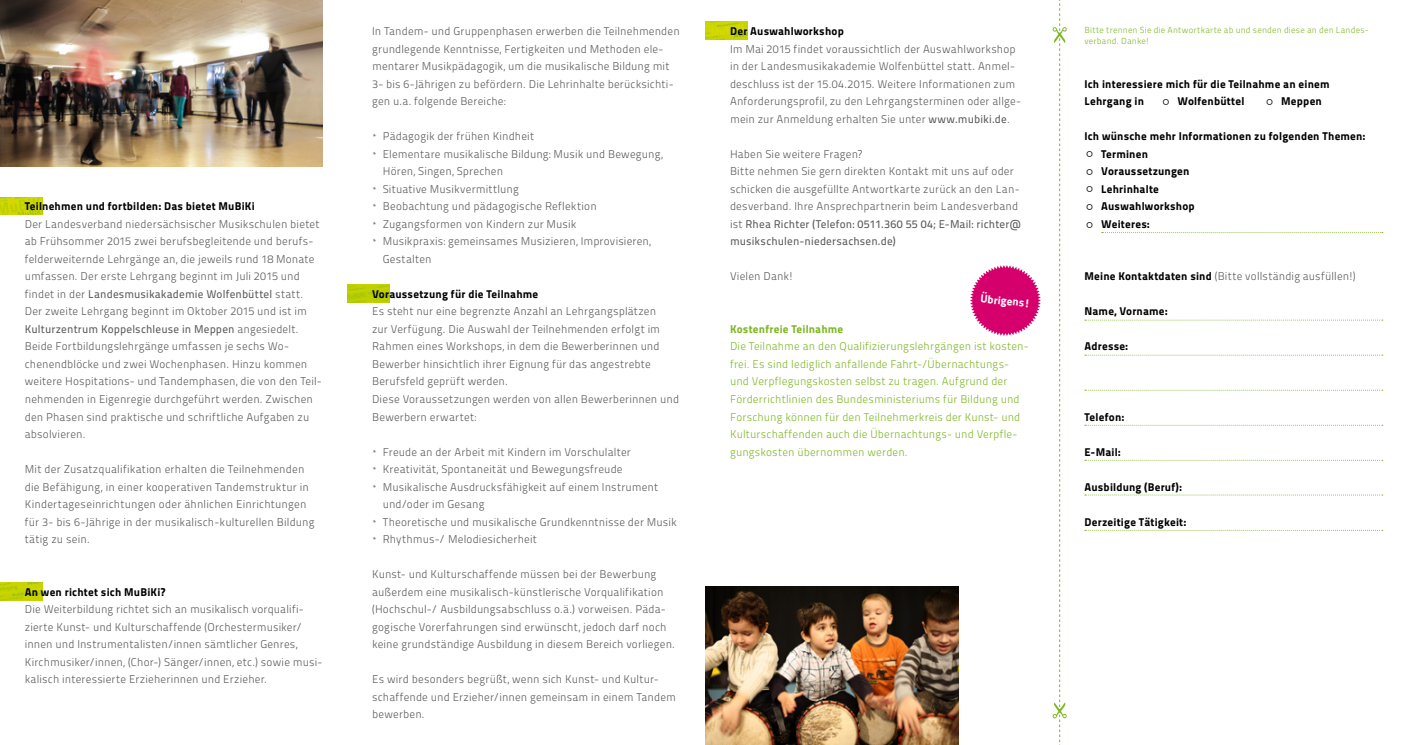
<style>
.page{position:relative;width:1407px;height:745px;background:#fff}
.page>*{position:absolute;margin:0;border:0;box-sizing:border-box;transform-origin:0 0}
.t1{font:11.25px/17.5px "Titillium Maps 26 L 250 wt";letter-spacing:.015em;color:#58585a}
.t2{font:11.25px/17.5px "Titillium Maps 26 L 999 wt";letter-spacing:.015em;color:#000}
.t3{font:11.25px/17.5px "Titillium Maps 26 L 250 wt";letter-spacing:.015em;color:#7db623}
.t4{font:11.25px/17.5px "Titillium Maps 26 L 500 wt";letter-spacing:.015em;color:#58585a}
.t5{font:11.25px "Titillium Maps 26 L 999 wt";letter-spacing:.02em;color:#7db623}
.t6{font:11.25px "Titillium Maps 26 L 999 wt";color:#fff}
.t7{font:8.75px/11.2px "Titillium Maps 26 L 250 wt";letter-spacing:.025em;color:#7db623}
.t8{font:8.75px/17.5px "Titillium Maps 26 L 250 wt";color:#58585a}
.s1{font-family:"Titillium Maps 26 L 250 wt"}
.s2{font-family:"Titillium Maps 26 L 500 wt"}
.s3{font-family:"Titillium Maps 26 L 1 wt";font-size:21.25px}
.s4{font-family:"Titillium Maps 26 L 999 wt";color:#000}
</style>
<div class="page">
<svg style="left:1052px;top:0;width:14px;height:743px"></svg>
<svg style="left:705px;top:22px;width:43px;height:18px"></svg>
<svg style="left:347px;top:284px;width:43px;height:19px"></svg>
<svg style="left:0;top:197px;width:42px;height:17px"></svg>
<svg style="left:0;top:582px;width:42px;height:17px"></svg>
<img style="left:0;top:0;width:322px;height:166px">
<img style="left:705px;top:586px;width:253px;height:158px">
<svg style="left:1085px;top:319px;width:298px;height:1px"></svg>
<svg style="left:1085px;top:354px;width:298px;height:1px"></svg>
<svg style="left:1085px;top:424px;width:298px;height:1px"></svg>
<svg style="left:1085px;top:459px;width:298px;height:1px"></svg>
<svg style="left:1101px;top:232px;width:282px;height:1px"></svg>
<svg style="left:1085px;top:494px;width:298px;height:1px"></svg>
<svg style="left:1085px;top:389px;width:298px;height:1px"></svg>
<svg style="left:970px;top:265px;width:71px;height:71px"></svg>
<p class="t2" style="left:25px;top:197px;width:231px">Teilnehmen und fortbilden: Das bietet MuBiKi</p>
<p class="t1" style="left:25px;top:214px;width:296px">Der Landesverband niedersächsischer Musikschulen bietet ab Frühsommer 2015 zwei berufsbegleitende und berufs&shy;felderweiternde Lehrgänge an, die jeweils rund 18 Monate umfassen. Der erste Lehrgang beginnt im Juli 2015 und</p>
<p class="t4" style="left:25px;top:284px;width:280px"><span class="s1">findet in der</span> Landesmusikakademie Wolfenbüttel <span class="s1">statt.</span></p>
<p class="t1" style="left:25px;top:302px;width:284px">Der zweite Lehrgang beginnt im Oktober 2015 und ist im</p>
<p class="t4" style="left:25px;top:319px;width:275px">Kulturzentrum Koppelschleuse in Meppen <span class="s1">angesiedelt.</span></p>
<p class="t1" style="left:25px;top:337px;width:299px">Beide Fortbildungslehrgänge umfassen je sechs Wo&shy;chenendblöcke und zwei Wochenphasen. Hinzu kommen weitere Hospitations- und Tandemphasen, die von den Teil&shy;nehmenden in Eigenregie durchgeführt werden. Zwischen den Phasen sind praktische und schriftliche Aufgaben zu absolvieren.</p>
<p class="t1" style="left:25px;top:459px;width:291px">Mit der Zusatzqualifikation erhalten die Teilnehmenden die Befähigung, in einer kooperativen Tandemstruktur in Kindertageseinrichtungen oder ähnlichen Einrichtungen für 3- bis 6-Jährige in der musikalisch-kulturellen Bildung tätig zu sein.</p>
<p class="t2" style="left:25px;top:582px;width:142px">An wen richtet sich MuBiKi?</p>
<p class="t1" style="left:25px;top:599px;width:299px">Die Weiterbildung richtet sich an musikalisch vorqualifi&shy;zierte Kunst- und Kulturschaffende (Orchestermusiker/ innen und Instrumentalisten/innen sämtlicher Genres, Kirchmusiker/innen, (Chor-) Sänger/innen, etc.) sowie musi&shy;kalisch interessierte Erzieherinnen und Erzieher.</p>
<p class="t1" style="left:372px;top:22px;width:309px">In Tandem- und Gruppenphasen erwerben die Teilnehmenden grundlegende Kenntnisse, Fertigkeiten und Methoden ele&shy;mentarer Musikpädagogik, um die musikalische Bildung mit 3- bis 6-Jährigen zu befördern. Die Lehrinhalte berücksichti&shy;gen u.a. folgende Bereiche:</p>
<p class="t1" style="left:383px;top:127px;width:282px">Pädagogik der frühen Kindheit<br>Elementare musikalische Bildung: Musik und Bewegung, Hören, Singen, Sprechen<br>Situative Musikvermittlung<br>Beobachtung und pädagogische Reflektion Zugangsformen von Kindern zur Musik<br>Musikpraxis: gemeinsames Musizieren, Improvisieren, Gestalten</p>
<p class="t2" style="left:372px;top:284px;width:168px">Voraussetzung für die Teilnahme</p>
<p class="t1" style="left:372px;top:302px;width:309px">Es steht nur eine begrenzte Anzahl an Lehrgangsplätzen<br>zur Verfügung. Die Auswahl der Teilnehmenden erfolgt im Rahmen eines Workshops, in dem die Bewerberinnen und Bewerber hinsichtlich ihrer Eignung für das angestrebte Berufsfeld geprüft werden.<br>Diese Voraussetzungen werden von allen Bewerberinnen und Bewerbern erwartet:</p>
<p class="t1" style="left:383px;top:442px;width:295px">Freude an der Arbeit mit Kindern im Vorschulalter Kreativität, Spontaneität und Bewegungsfreude Musikalische Ausdrucksfähigkeit auf einem Instrument und/oder im Gesang<br>Theoretische und musikalische Grundkenntnisse der Musik Rhythmus-/ Melodiesicherheit</p>
<p class="t1" style="left:372px;top:564px;width:304px">Kunst- und Kulturschaffende müssen bei der Bewerbung außerdem eine musikalisch-künstlerische Vorqualifikation (Hochschul-/ Ausbildungsabschluss o.ä.) vorweisen. Päda&shy;gogische Vorerfahrungen sind erwünscht, jedoch darf noch keine grundständige Ausbildung in diesem Bereich vorliegen.</p>
<p class="t1" style="left:372px;top:669px;width:305px">Es wird besonders begrüßt, wenn sich Kunst- und Kultur&shy;schaffende und Erzieher/innen gemeinsam in einem Tandem bewerben.</p>
<p class="t8" style="left:372px;top:128px;width:6px">* *</p>
<p class="t8" style="left:372px;top:180px;width:6px;text-align:justify">* * * *</p>
<p class="t8" style="left:372px;top:443px;width:6px;text-align:justify">* * *</p>
<p class="t8" style="left:372px;top:513px;width:6px">* *</p>
<p class="t2" style="left:730px;top:22px;width:115px">Der Auswahlworkshop</p>
<p class="t1" style="left:730px;top:39px;width:292px">Im Mai 2015 findet voraussichtlich der Auswahlworkshop in der Landesmusikakademie Wolfenbüttel statt. Anmel&shy;deschluss ist der 15.04.2015. Weitere Informationen zum Anforderungsprofil, zu den Lehrgangsterminen oder allge&shy;mein zur Anmeldung erhalten Sie unter <span class="s2">www.mubiki.de</span>.</p>
<p class="t1" style="left:730px;top:144px;width:291px">Haben Sie weitere Fragen?<br>Bitte nehmen Sie gern direkten Kontakt mit uns auf oder schicken die ausgefüllte Antwortkarte zurück an den Lan&shy;desverband. Ihre Ansprechpartnerin beim Landesverband</p>
<p class="t4" style="left:730px;top:214px;width:292px"><span class="s1">ist</span> Rhea Richter (Telefon: 0511.360 55 04; E-Mail: richter@ musikschulen-niedersachsen.de)</p>
<p class="t1" style="left:730px;top:267px;width:64px">Vielen Dank!</p>
<p class="t6" style="left:981px;top:289px;width:52px;rotate:6deg">Übrigens!</p>
<p class="t5" style="left:730px;top:320px;width:115px">Kostenfreie Teilnahme</p>
<p class="t3" style="left:730px;top:337px;width:300px">Die Teilnahme an den Qualifizierungslehrgängen ist kosten&shy;frei. Es sind lediglich anfallende Fahrt-/Übernachtungs&shy;und Verpflegungskosten selbst zu tragen. Aufgrund der Förderrichtlinien des Bundesministeriums für Bildung und Forschung können für den Teilnehmerkreis der Kunst- und Kulturschaffenden auch die Übernachtungs- und Verpfle&shy;gungskosten übernommen werden.</p>
<p class="t7" style="left:1084px;top:24px;width:286px">Bitte trennen Sie die Antwortkarte ab und senden diese an den Landes&shy;verband. Danke!</p>
<p class="t2" style="left:1084px;top:74px;width:247px">Ich interessiere mich für die Teilnahme an einem<br>Lehrgang in <span class="s3">°</span> Wolfenbüttel <span class="s3">°</span> Meppen</p>
<p class="t2" style="left:1084px;top:127px;width:282px">Ich wünsche mehr Informationen zu folgenden Themen: <span class="s3">°</span> Terminen<br><span class="s3">°</span> Voraussetzungen<br><span class="s3">°</span> Lehrinhalte<br><span class="s3">°</span> Auswahlworkshop<br><span class="s3">°</span> Weiteres:</p>
<p class="t1" style="left:1084px;top:267px;width:273px"><span class="s4">Meine Kontaktdaten sind</span> (Bitte vollständig ausfüllen!)</p>
<p class="t2" style="left:1084px;top:302px;width:85px">Name, Vorname:</p>
<p class="t2" style="left:1084px;top:337px;width:45px">Adresse:</p>
<p class="t2" style="left:1084px;top:407px;width:41px">Telefon:</p>
<p class="t2" style="left:1084px;top:442px;width:38px">E-Mail:</p>
<p class="t2" style="left:1084px;top:477px;width:99px">Ausbildung (Beruf):</p>
<p class="t2" style="left:1084px;top:512px;width:103px">Derzeitige Tätigkeit:</p>
</div>
